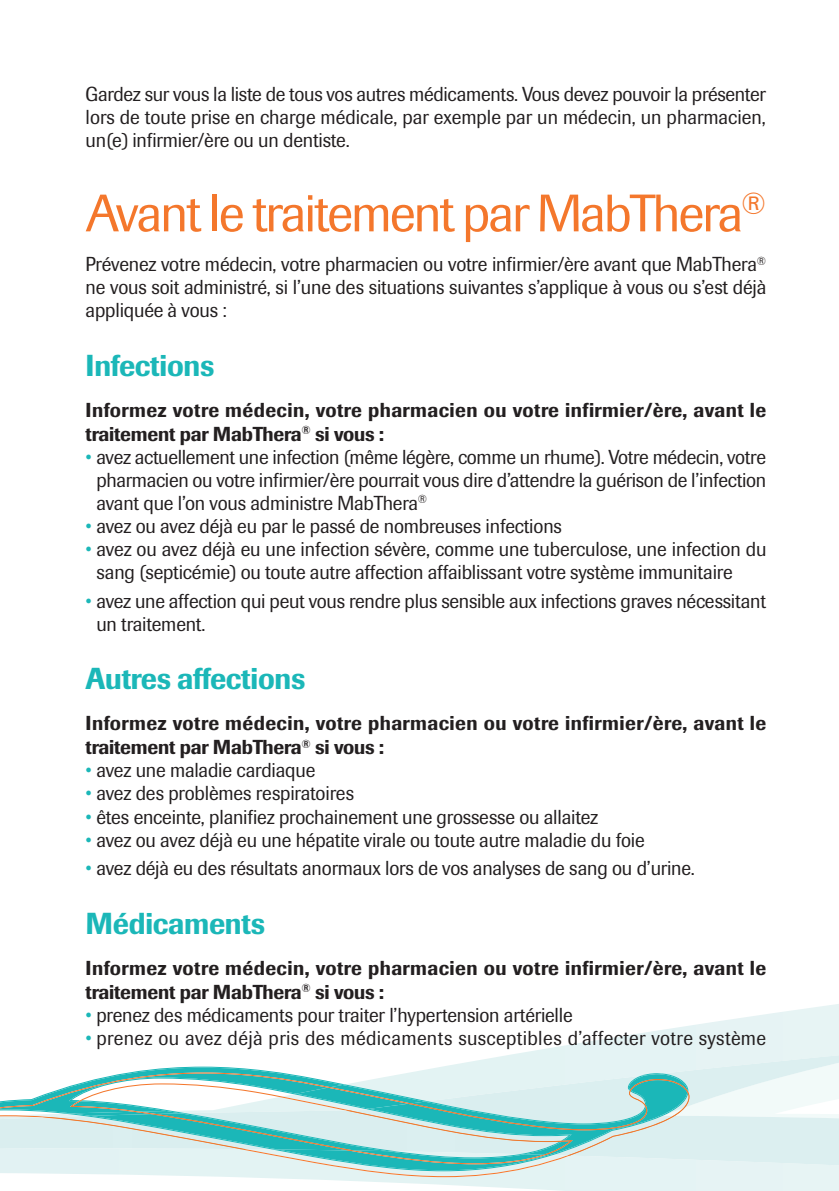
<style>
.page{position:relative;width:839px;height:1191px;background:#fff}
.page>*{position:absolute;margin:0;border:0;box-sizing:border-box;transform-origin:0 0}
.t1{font:52px "Imago";letter-spacing:-.04em;color:#f4772c}
.t2{font:500 30px "Imago";letter-spacing:-.01em;color:#1bb7b8;scale:.96 1}
.t3{font:20px/23px "Imago";letter-spacing:-.01em;color:#231f20;text-align:justify;scale:.96 1}
.t4{font:500 20px/24px "Imago";letter-spacing:.025em;color:#231f20;scale:.96 1}
.t5{font:20px "Imago";letter-spacing:.02em;color:#231f20;scale:.96 1}
.s1{color:#1bb7b8}
</style>
<div class="page">
<svg style="left:242px;top:1004px;width:597px;height:187px"></svg>
<svg style="left:0;top:1166px;width:689px;height:11px;background:#d9eceb"></svg>
<img style="left:0;top:1052px;width:839px;height:114px">
<img style="left:84px;top:1073px;width:604px;height:6px">
<svg style="left:42px;top:1079px;width:647px;height:76px;background:#a9dcd9"></svg>
<p class="t3" style="left:86px;top:82px;width:710px">Gardez sur vous la liste de tous vos autres médicaments. Vous devez pouvoir la présenter lors de toute prise en charge médicale, par exemple par un médecin, un pharmacien, un(e) infirmier/ère ou un dentiste.</p>
<h1 class="t1" style="left:86px;top:183px;width:682px">Avant le traitement par MabThera<sup>®</sup></h1>
<p class="t3" style="left:86px;top:253px;width:710px">Prévenez votre médecin, votre pharmacien ou votre infirmier/ère avant que MabThera<sup>® </sup>ne vous soit administré, si l’une des situations suivantes s’applique à vous ou s’est déjà appliquée à vous :</p>
<h2 class="t2" style="left:86px;top:347px;width:136px">Infections</h2>
<p class="t4" style="left:86px;top:398px;width:710px">Informez votre médecin, votre pharmacien ou votre infirmier/ère, avant le traitement par MabThera<sup>®</sup> si vous :</p>
<p class="t3" style="left:96px;top:446px;width:699px;text-indent:-11px"><span class="s1">•</span> avez actuellement une infection (même légère, comme un rhume). Votre médecin, votre pharmacien ou votre infirmier/ère pourrait vous dire d’attendre la guérison de l’infection avant que l’on vous administre MabThera<sup>®</sup></p>
<p class="t3" style="left:86px;top:515px;width:498px"><span class="s1">•</span> avez ou avez déjà eu par le passé de nombreuses infections</p>
<p class="t3" style="left:96px;top:538px;width:699px;text-indent:-11px"><span class="s1">•</span> avez ou avez déjà eu une infection sévère, comme une tuberculose, une infection du sang (septicémie) ou toute autre affection affaiblissant votre système immunitaire</p>
<p class="t3" style="left:96px;top:589px;width:699px;text-indent:-11px"><span class="s1">•</span> avez une affection qui peut vous rendre plus sensible aux infections graves nécessitant un traitement.</p>
<h2 class="t2" style="left:86px;top:661px;width:231px">Autres affections</h2>
<p class="t4" style="left:86px;top:711px;width:710px">Informez votre médecin, votre pharmacien ou votre infirmier/ère, avant le traitement par MabThera<sup>®</sup> si vous :</p>
<p class="t3" style="left:86px;top:759px;width:241px"><span class="s1">•</span> avez une maladie cardiaque</p>
<p class="t3" style="left:86px;top:782px;width:281px"><span class="s1">•</span> avez des problèmes respiratoires</p>
<p class="t3" style="left:86px;top:805px;width:535px"><span class="s1">•</span> êtes enceinte, planifiez prochainement une grossesse ou allaitez</p>
<p class="t3" style="left:86px;top:828px;width:584px"><span class="s1">•</span> avez ou avez déjà eu une hépatite virale ou toute autre maladie du foie</p>
<p class="t3" style="left:86px;top:857px;width:636px"><span class="s1">•</span> avez déjà eu des résultats anormaux lors de vos analyses de sang ou d’urine.</p>
<h2 class="t2" style="left:86px;top:905px;width:188px">Médicaments</h2>
<p class="t4" style="left:86px;top:956px;width:710px">Informez votre médecin, votre pharmacien ou votre infirmier/ère, avant le traitement par MabThera<sup>®</sup> si vous :</p>
<p class="t3" style="left:86px;top:1003px;width:509px"><span class="s1">•</span> prenez des médicaments pour traiter l’hypertension artérielle</p>
<p class="t5" style="left:86px;top:1026px;width:710px"><span class="s1">•</span> prenez ou avez déjà pris des médicaments susceptibles d’affecter votre système</p>
</div>
